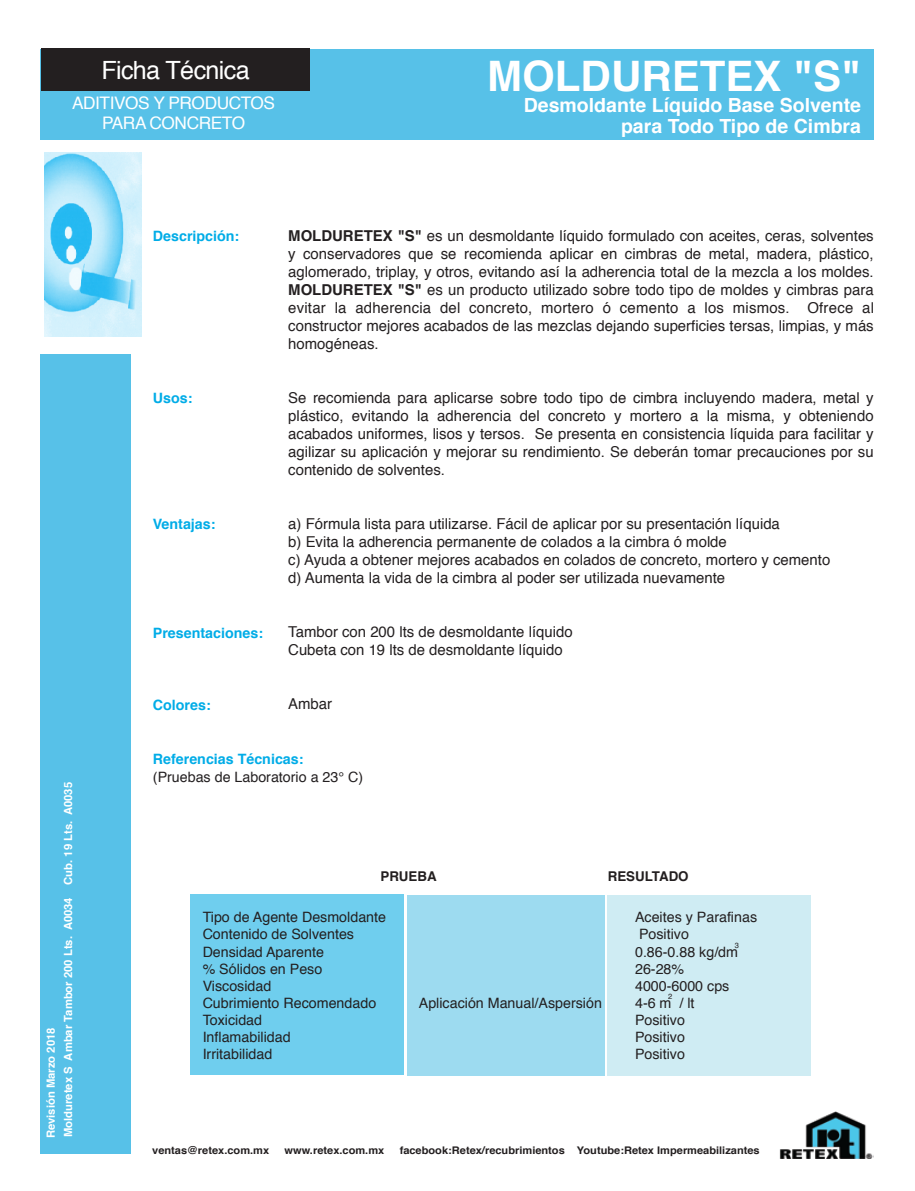
<style>
.page{position:relative;width:915px;height:1191px;background:#fff}
.page>*{position:absolute;margin:0;border:0;box-sizing:border-box;transform-origin:0 0}
.t1{font:700 42px "Helvetica";color:#fff}
.t2{font:25.05px "Helvetica";letter-spacing:-.025em;color:#fff}
.t3{font:700 19.5px/21px "Helvetica";color:#fff;text-align:right}
.t4{font:17.25px/20.7px "Helvetica";letter-spacing:-.025em;color:#fff;text-align:center}
.t5{font:15px/18px "Helvetica";color:#231f20;text-align:justify}
.t6{font:14.25px "Helvetica";color:#231f20}
.t7{font:700 14.25px "Helvetica";color:#00ace7}
.t8{font:700 13.5px "Helvetica";color:#231f20}
.t9{font:700 11.25px/17.4px "Helvetica";color:#fff}
.t10{font:700 10.5px "Helvetica";color:#231f20;scale:1.05 1}
.t11{font:7.5px "Helvetica";color:#231f20}
.s1{font-weight:700}
</style>
<div class="page">
<div style="left:607px;top:894px;width:203px;height:181px;background:#cfecf3"></div>
<div style="left:40px;top:355px;width:90px;height:799px;background:#57c1e8"></div>
<div style="left:41px;top:49px;width:832px;height:90px;background:#57c1e8"></div>
<img style="left:779px;top:1111px;width:93px;height:47px">
<div style="left:41px;top:49px;width:268px;height:42px;background:#231f20"></div>
<img style="left:45px;top:153px;width:96px;height:184px">
<div style="left:407px;top:894px;width:197px;height:181px;background:#9ddbf0"></div>
<div style="left:190px;top:894px;width:213px;height:181px;background:#6fceee"></div>
<h2 class="t2" style="left:101px;top:50px;width:150px">Ficha Técnica</h2>
<p class="t4" style="left:72px;top:93px;width:204px">ADITIVOS Y PRODUCTOS<br>PARA CONCRETO</p>
<h1 class="t1" style="left:487px;top:43px;width:375px">MOLDURETEX "S"</h1>
<h3 class="t3" style="left:523px;top:95px;width:338px">Desmoldante Líquido Base Solvente para Todo Tipo de Cimbra</h3>
<p class="t7" style="left:153px;top:225px;width:88px">Descripción:</p>
<p class="t7" style="left:153px;top:387px;width:41px">Usos:</p>
<p class="t7" style="left:153px;top:513px;width:64px">Ventajas:</p>
<p class="t7" style="left:153px;top:621px;width:112px">Presentaciones:</p>
<p class="t7" style="left:153px;top:693px;width:59px">Colores:</p>
<p class="t5" style="left:288px;top:227px;width:587px"><span class="s1">MOLDURETEX "S"</span> es un desmoldante líquido formulado con aceites, ceras, solventes y conservadores que se recomienda aplicar en cimbras de metal, madera, plástico, aglomerado, triplay, y otros, evitando así la adherencia total de la mezcla a los moldes.<br><span class="s1">MOLDURETEX "S"</span> es un producto utilizado sobre todo tipo de moldes y cimbras para evitar la adherencia del concreto, mortero ó cemento a los mismos. Ofrece al constructor mejores acabados de las mezclas dejando superficies tersas, limpias, y más homogéneas.</p>
<p class="t5" style="left:288px;top:389px;width:586px">Se recomienda para aplicarse sobre todo tipo de cimbra incluyendo madera, metal y plástico, evitando la adherencia del concreto y mortero a la misma, y obteniendo acabados uniformes, lisos y tersos. Se presenta en consistencia líquida para facilitar y agilizar su aplicación y mejorar su rendimiento. Se deberán tomar precauciones por su contenido de solventes.</p>
<p class="t5" style="left:288px;top:515px;width:543px;text-align:left">a) Fórmula lista para utilizarse. Fácil de aplicar por su presentación líquida<br>b) Evita la adherencia permanente de colados a la cimbra ó molde<br>c) Ayuda a obtener mejores acabados en colados de concreto, mortero y cemento d) Aumenta la vida de la cimbra al poder ser utilizada nuevamente</p>
<p class="t5" style="left:288px;top:623px;width:286px">Tambor con 200 lts de desmoldante líquido<br>Cubeta con 19 lts de desmoldante líquido</p>
<p class="t5" style="left:288px;top:695px;width:45px">Ambar</p>
<p class="t9" style="left:42px;top:1138px;width:358px;rotate:-90deg">Revisión Marzo 2018<br>Molduretex S Ambar Tambor 200 Lts. A0034 Cub. 19 Lts. A0035</p>
<p class="t7" style="left:153px;top:747px;width:152px">Referencias Técnicas:</p>
<p class="t6" style="left:153px;top:765px;width:212px">(Pruebas de Laboratorio a 23° C)</p>
<p class="t8" style="left:380px;top:865px;width:58px">PRUEBA</p>
<p class="t8" style="left:607px;top:865px;width:82px">RESULTADO</p>
<p class="t6" style="left:202px;top:906px;width:185px">Tipo de Agente Desmoldante</p>
<p class="t6" style="left:635px;top:906px;width:123px">Aceites y Parafinas</p>
<p class="t6" style="left:202px;top:923px;width:153px">Contenido de Solventes</p>
<p class="t6" style="left:638px;top:923px;width:51px">Positivo</p>
<p class="t6" style="left:202px;top:940px;width:123px">Densidad Aparente</p>
<p class="t6" style="left:635px;top:940px;width:104px">0.86-0.88 kg/dm</p>
<p class="t6" style="left:202px;top:957px;width:121px">% Sólidos en Peso</p>
<p class="t6" style="left:635px;top:957px;width:51px">26-28%</p>
<p class="t6" style="left:202px;top:974px;width:70px">Viscosidad</p>
<p class="t6" style="left:635px;top:974px;width:96px">4000-6000 cps</p>
<p class="t6" style="left:202px;top:991px;width:175px">Cubrimiento Recomendado</p>
<p class="t6" style="left:418px;top:991px;width:184px">Aplicación Manual/Aspersión</p>
<p class="t6" style="left:635px;top:991px;width:61px">4-6 m / lt</p>
<p class="t6" style="left:202px;top:1009px;width:61px">Toxicidad</p>
<p class="t6" style="left:635px;top:1009px;width:51px">Positivo</p>
<p class="t6" style="left:202px;top:1026px;width:89px">Inflamabilidad</p>
<p class="t6" style="left:635px;top:1026px;width:51px">Positivo</p>
<p class="t6" style="left:202px;top:1043px;width:71px">Irritabilidad</p>
<p class="t6" style="left:635px;top:1043px;width:51px">Positivo</p>
<p class="t11" style="left:734px;top:940px;width:6px">3</p>
<p class="t11" style="left:668px;top:990px;width:6px">2</p>
<p class="t10" style="left:152px;top:1142px;width:113px">ventas@retex.com.mx</p>
<p class="t10" style="left:284px;top:1142px;width:96px">www.retex.com.mx</p>
<p class="t10" style="left:399px;top:1142px;width:344px">facebook:Retex/recubrimientos Youtube:Retex Impermeabilizantes</p>
</div>
